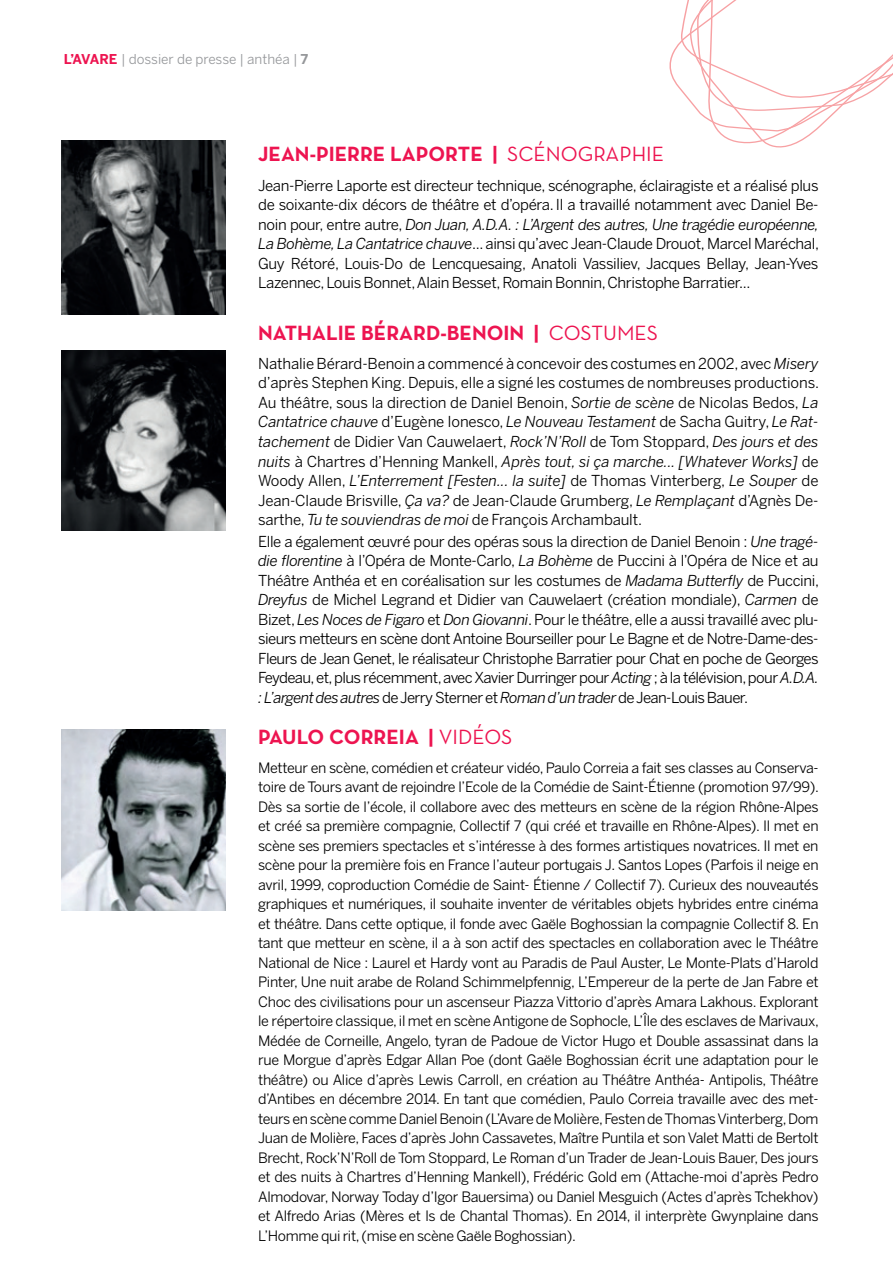
<style>
.page{position:relative;width:893px;height:1263px;background:#fff}
.page>*{position:absolute;margin:0;border:0;box-sizing:border-box;transform-origin:0 0}
.t1{font:700 21px "Neutra Text";color:#ed1450}
.t2{font:15px/19.5px "Benton Sans";letter-spacing:-.025em;color:#000;text-align:justify}
.t3{font:14.25px/19.5px "Benton Sans";letter-spacing:-.025em;color:#000;text-align:justify}
.t4{font:13.5px "Benton Sans";color:#95979a}
.s1{font-weight:700;color:#ed1450}
.s2{font-weight:700}
.s3{font-family:"Neutra Text TF";font-weight:400}
.s4{font-style:italic}
</style>
<div class="page">
<svg style="left:669px;top:0;width:224px;height:148px"></svg>
<img style="left:62px;top:140px;width:163px;height:175px">
<img style="left:62px;top:350px;width:163px;height:181px">
<img style="left:62px;top:729px;width:163px;height:181px">
<p class="t4" style="left:64px;top:51px;width:246px"><span class="s1">L’AVARE</span> | dossier de presse | anthéa | <span class="s2">7</span></p>
<h1 class="t1" style="left:258px;top:141px;width:407px">JEAN-PIERRE LAPORTE | <span class="s3">SCÉNOGRAPHIE</span></h1>
<p class="t2" style="left:258px;top:175px;width:562px">Jean-Pierre Laporte est directeur technique, scénographe, éclairagiste et a réalisé plus de soixante-dix décors de théâtre et d’opéra. Il a travaillé notamment avec Daniel Be&shy;noin pour, entre autre, <span class="s4">Don Juan, A.D.A. : L’Argent des autres, Une tragédie européenne, La Bohème, La Cantatrice chauve</span>... ainsi qu’avec Jean-Claude Drouot, Marcel Maréchal, Guy Rétoré, Louis-Do de Lencquesaing, Anatoli Vassiliev, Jacques Bellay, Jean-Yves Lazennec, Louis Bonnet, Alain Besset, Romain Bonnin, Christophe Barratier...</p>
<h1 class="t1" style="left:258px;top:319px;width:401px">NATHALIE BÉRARD-BENOIN | <span class="s3">COSTUMES</span></h1>
<p class="t2" style="left:258px;top:354px;width:562px">Nathalie Bérard-Benoin a commencé à concevoir des costumes en 2002, avec <span class="s4">Misery </span>d’après Stephen King. Depuis, elle a signé les costumes de nombreuses productions.<br>Au théâtre, sous la direction de Daniel Benoin, <span class="s4">Sortie de scène</span> de Nicolas Bedos, <span class="s4">La Cantatrice chauve</span> d’Eugène Ionesco, <span class="s4">Le Nouveau Testament</span> de Sacha Guitry, <span class="s4">Le Rat&shy;tachement</span> de Didier Van Cauwelaert, <span class="s4">Rock’N’Roll</span> de Tom Stoppard, <span class="s4">Des jours et des nuits</span> à Chartres d’Henning Mankell, <span class="s4">Après tout, si ça marche... [Whatever Works]</span> de Woody Allen, <span class="s4">L’Enterrement [Festen... la suite]</span> de Thomas Vinterberg, <span class="s4">Le Souper</span> de Jean-Claude Brisville, <span class="s4">Ça va?</span> de Jean-Claude Grumberg, <span class="s4">Le Remplaçant</span> d’Agnès De&shy;sarthe, <span class="s4">Tu te souviendras de moi</span> de François Archambault.</p>
<p class="t2" style="left:258px;top:531px;width:562px">Elle a également œuvré pour des opéras sous la direction de Daniel Benoin : <span class="s4">Une tragé&shy;die florentine</span> à l’Opéra de Monte-Carlo, <span class="s4">La Bohème</span> de Puccini à l’Opéra de Nice et au Théâtre Anthéa et en coréalisation sur les costumes de <span class="s4">Madama Butterfly</span> de Puccini, <span class="s4">Dreyfus</span> de Michel Legrand et Didier van Cauwelaert (création mondiale), <span class="s4">Carmen</span> de Bizet, <span class="s4">Les Noces de Figaro</span> et <span class="s4">Don Giovanni</span>. Pour le théâtre, elle a aussi travaillé avec plu&shy;sieurs metteurs en scène dont Antoine Bourseiller pour Le Bagne et de Notre-Dame-des-Fleurs de Jean Genet, le réalisateur Christophe Barratier pour Chat en poche de Georges Feydeau, et, plus récemment, avec Xavier Durringer pour <span class="s4">Acting</span> ; à la télévision, pour <span class="s4">A.D.A. : L’argent des autres</span> de Jerry Sterner et <span class="s4">Roman d’un trader</span> de Jean-Louis Bauer.</p>
<h1 class="t1" style="left:258px;top:724px;width:256px">PAULO CORREIA | <span class="s3">VIDÉOS</span></h1>
<p class="t3" style="left:258px;top:758px;width:562px">Metteur en scène, comédien et créateur vidéo, Paulo Correia a fait ses classes au Conserva&shy;toire de Tours avant de rejoindre l’Ecole de la Comédie de Saint-Étienne (promotion 97/99).<br>Dès sa sortie de l’école, il collabore avec des metteurs en scène de la région Rhône-Alpes et créé sa première compagnie, Collectif 7 (qui créé et travaille en Rhône-Alpes). Il met en scène ses premiers spectacles et s’intéresse à des formes artistiques novatrices. Il met en scène pour la première fois en France l’auteur portugais J. Santos Lopes (Parfois il neige en avril, 1999, coproduction Comédie de Saint- Étienne / Collectif 7). Curieux des nouveautés graphiques et numériques, il souhaite inventer de véritables objets hybrides entre cinéma et théâtre. Dans cette optique, il fonde avec Gaële Boghossian la compagnie Collectif 8. En tant que metteur en scène, il a à son actif des spectacles en collaboration avec le Théâtre National de Nice : Laurel et Hardy vont au Paradis de Paul Auster, Le Monte-Plats d’Harold Pinter, Une nuit arabe de Roland Schimmelpfennig, L’Empereur de la perte de Jan Fabre et Choc des civilisations pour un ascenseur Piazza Vittorio d’après Amara Lakhous. Explorant le répertoire classique, il met en scène Antigone de Sophocle, L’Île des esclaves de Marivaux, Médée de Corneille, Angelo, tyran de Padoue de Victor Hugo et Double assassinat dans la rue Morgue d’après Edgar Allan Poe (dont Gaële Boghossian écrit une adaptation pour le théâtre) ou Alice d’après Lewis Carroll, en création au Théâtre Anthéa- Antipolis, Théâtre d’Antibes en décembre 2014. En tant que comédien, Paulo Correia travaille avec des met&shy;teurs en scène comme Daniel Benoin (L’Avare de Molière, Festen de Thomas Vinterberg, Dom Juan de Molière, Faces d’après John Cassavetes, Maître Puntila et son Valet Matti de Bertolt Brecht, Rock’N’Roll de Tom Stoppard, Le Roman d’un Trader de Jean-Louis Bauer, Des jours et des nuits à Chartres d’Henning Mankell), Frédéric Gold em (Attache-moi d’après Pedro Almodovar, Norway Today d’Igor Bauersima) ou Daniel Mesguich (Actes d’après Tchekhov) et Alfredo Arias (Mères et ls de Chantal Thomas). En 2014, il interprète Gwynplaine dans L’Homme qui rit, (mise en scène Gaële Boghossian).</p>
</div>
